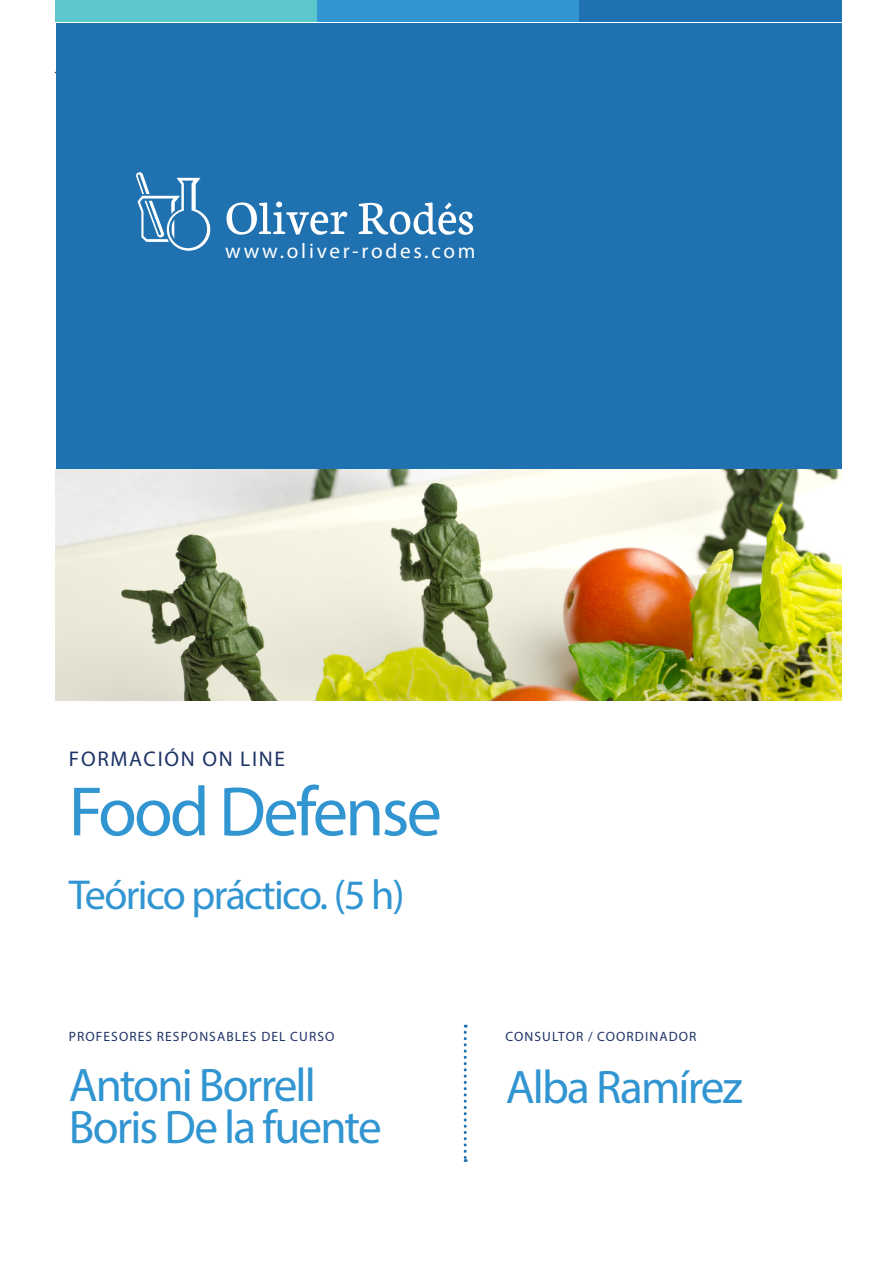
<style>
.page{position:relative;width:893px;height:1263px;background:#fff}
.page>*{position:absolute;margin:0;border:0;box-sizing:border-box;transform-origin:0 0}
.t1{font:70.5px "Myriad Pro";letter-spacing:-.04em;color:#3195d1}
.t2{font:47.25px "Myriad Pro";letter-spacing:-.04em;color:#3195d1}
.t3{font:42px "Myriad Pro";letter-spacing:-.04em;color:#3195d1}
.t4{font:21.3px "Myriad Pro";letter-spacing:.08em;color:#1d3266}
.t5{font:21.15px "Myriad Pro";letter-spacing:.13em;color:#fff}
.t6{font:13.5px "Myriad Pro";letter-spacing:.08em;color:#1d3266}
</style>
<div class="page">
<div style="left:55px;top:0;width:262px;height:21px;background:#5cc6cd"></div>
<div style="left:317px;top:0;width:263px;height:21px;background:#3195d1"></div>
<div style="left:580px;top:0;width:262px;height:21px;background:#1f71b0"></div>
<div style="left:56px;top:23px;width:786px;height:447px;background:#1f71b0"></div>
<svg style="left:464px;top:1025px;width:3px;height:137px"></svg>
<svg style="left:227px;top:202px;width:120px;height:33px"></svg>
<svg style="left:359px;top:202px;width:114px;height:33px"></svg>
<svg style="left:136px;top:172px;width:74px;height:79px"></svg>
<img style="left:56px;top:470px;width:786px;height:231px">
<p class="t5" style="left:225px;top:238px;width:252px">www.oliver-rodes.com</p>
<p class="t4" style="left:69px;top:746px;width:218px">FORMACIÓN ON LINE</p>
<p class="t1" style="left:69px;top:768px;width:375px">Food Defense</p>
<p class="t3" style="left:69px;top:869px;width:337px">Teórico práctico. (5 h)</p>
<p class="t6" style="left:69px;top:1028px;width:267px">PROFESORES RESPONSABLES DEL CURSO</p>
<p class="t6" style="left:505px;top:1028px;width:192px">CONSULTOR / COORDINADOR</p>
<p class="t2" style="left:69px;top:1056px;width:249px">Antoni Borrell</p>
<p class="t2" style="left:69px;top:1098px;width:314px">Boris De la fuente</p>
<p class="t2" style="left:506px;top:1058px;width:238px">Alba Ramírez</p>
</div>
